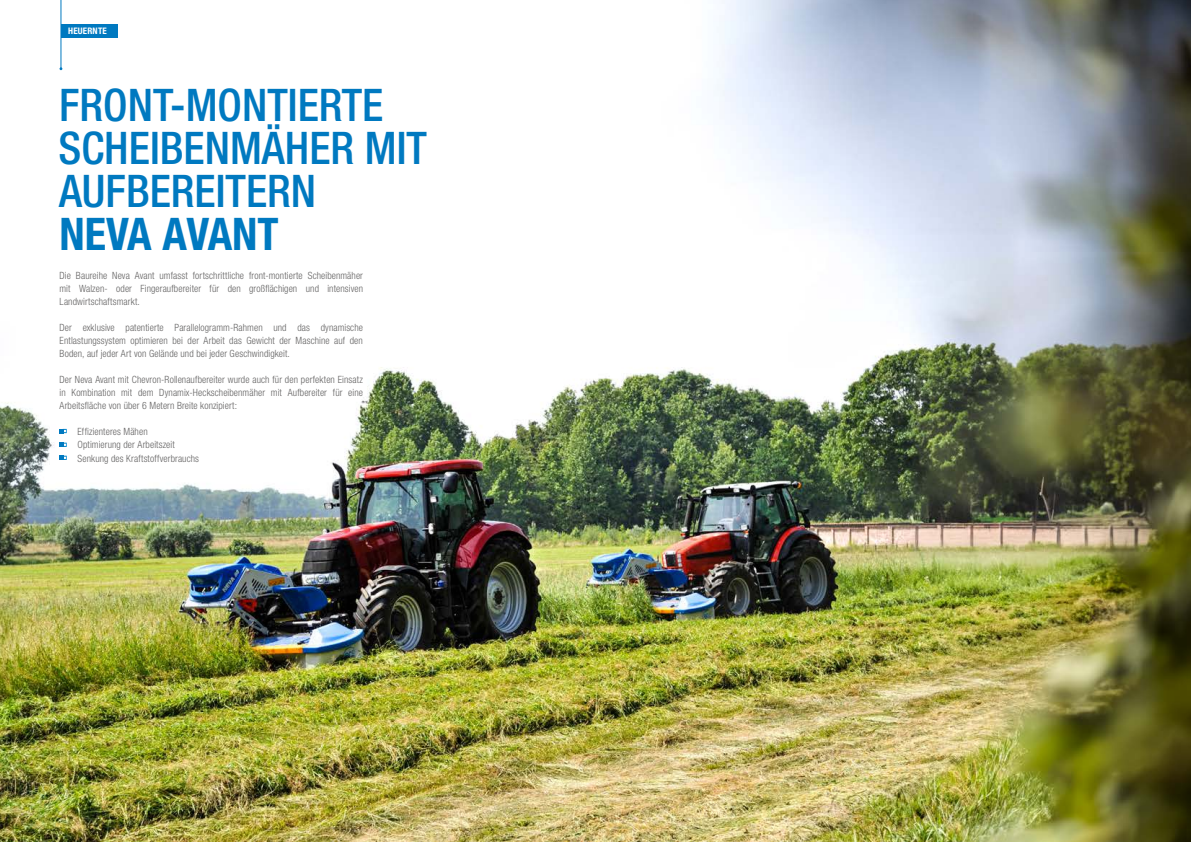
<style>
.page{position:relative;width:1191px;height:842px;background:#fff}
.page>*{position:absolute;margin:0;border:0;box-sizing:border-box;transform-origin:0 0}
.t1{font:500 condensed 45px/43px "Helvetica Neue LT Std";color:#0079c0}
.t2{font:700 condensed 45px "Helvetica Neue LT Std";color:#0079c0}
.t3{font:300 condensed 10px/13px "Helvetica Neue LT Std";letter-spacing:.01em;color:#646363;text-align:justify}
.t4{font:700 condensed 9px "Helvetica Neue LT Std";letter-spacing:.02em;color:#fff}
</style>
<div class="page">
<img style="left:0;top:0;width:1191px;height:842px">
<svg style="left:60px;top:429px;width:7px;height:4px"></svg>
<svg style="left:60px;top:443px;width:7px;height:4px"></svg>
<svg style="left:60px;top:456px;width:7px;height:4px"></svg>
<div style="left:61px;top:25px;width:57px;height:13px;background:#0079c0"></div>
<hr style="left:61px;top:0;width:1px;height:69px;background:#0079c0">
<p class="t4" style="left:68px;top:26px;width:40px">HEUERNTE</p>
<h1 class="t1" style="left:58px;top:83px;width:370px">FRONT-MONTIERTE<br>SCHEIBENMÄHER MIT<br>AUFBEREITERN</h1>
<h1 class="t2" style="left:59px;top:207px;width:221px">NEVA AVANT</h1>
<p class="t3" style="left:60px;top:268px;width:305px">Die Baureihe Neva Avant umfasst fortschrittliche front-montierte Scheibenmäher mit Walzen- oder Fingeraufbereiter für den großflächigen und intensiven Landwirtschaftsmarkt.</p>
<p class="t3" style="left:60px;top:320px;width:305px">Der exklusive patentierte Parallelogramm-Rahmen und das dynamische Entlastungssystem optimieren bei der Arbeit das Gewicht der Maschine auf den Boden, auf jeder Art von Gelände und bei jeder Geschwindigkeit.</p>
<p class="t3" style="left:60px;top:372px;width:305px">Der Neva Avant mit Chevron-Rollenaufbereiter wurde auch für den perfekten Einsatz in Kombination mit dem Dynamix-Heckscheibenmäher mit Aufbereiter für eine Arbeitsfläche von über 6 Metern Breite konzipiert:</p>
<p class="t3" style="left:78px;top:424px;width:99px">Effizienteres Mähen<br>Optimierung der Arbeitszeit</p>
<p class="t3" style="left:78px;top:451px;width:123px">Senkung des Kraftstoffverbrauchs</p>
</div>
